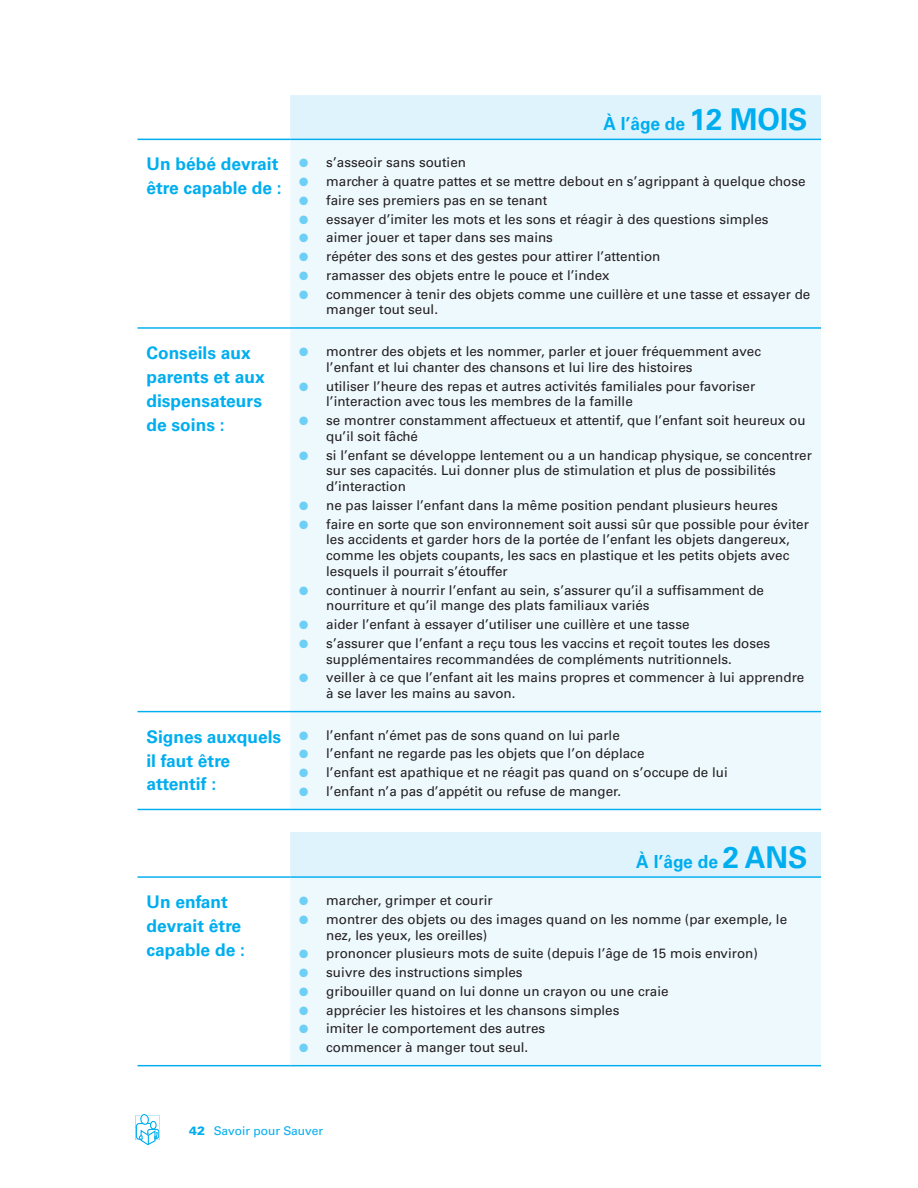
<style>
.page{position:relative;width:918px;height:1188px;background:#fff}
.page>*{position:absolute;margin:0;border:0;box-sizing:border-box;transform-origin:0 0}
.t1{font:700 18px "Univers";color:#00aeef}
.t2{font:700 17.55px/23.9px "Univers";color:#00aeef}
.t3{font:13.5px/15.8px "Univers";color:#231f20}
.t4{font:12px "Univers";color:#00aeef}
.s1{font-size:30px}
.s2{color:#6dcff6}
.s3{font-weight:900}
</style>
<div class="page">
<svg style="left:135px;top:1114px;width:25px;height:32px"></svg>
<div style="left:290px;top:95px;width:531px;height:44px;background:#dff3fd"></div>
<svg style="left:290px;top:140px;width:531px;height:925px;background:#edf8fd"></svg>
<hr style="left:137px;top:139px;width:153px;height:1px;background:#00aeef">
<hr style="left:290px;top:139px;width:531px;height:1px;background:#00aeef">
<hr style="left:137px;top:327px;width:684px;height:2px;background:#00aeef">
<hr style="left:137px;top:711px;width:684px;height:1px;background:#00aeef">
<hr style="left:137px;top:809px;width:684px;height:1px;background:#00aeef">
<hr style="left:137px;top:876px;width:153px;height:2px;background:#00aeef">
<hr style="left:137px;top:1065px;width:153px;height:1px;background:#00aeef">
<hr style="left:290px;top:876px;width:531px;height:2px;background:#00aeef">
<hr style="left:290px;top:1065px;width:531px;height:1px;background:#00aeef">
<h1 class="t1" style="left:603px;top:117px;width:206px">À l’âge de <span class="s1">12 MOIS</span></h1>
<p class="t2" style="left:146px;top:154px;width:137px">Un bébé devrait être capable de :</p>
<p class="t3" style="left:299px;top:156px;width:168px"><span class="s2">●</span> s’asseoir sans soutien</p>
<p class="t3" style="left:299px;top:175px;width:508px"><span class="s2">●</span> marcher à quatre pattes et se mettre debout en s’agrippant à quelque chose</p>
<p class="t3" style="left:299px;top:194px;width:250px"><span class="s2">●</span> faire ses premiers pas en se tenant</p>
<p class="t3" style="left:299px;top:212px;width:471px"><span class="s2">●</span> essayer d’imiter les mots et les sons et réagir à des questions simples</p>
<p class="t3" style="left:299px;top:231px;width:255px"><span class="s2">●</span> aimer jouer et taper dans ses mains</p>
<p class="t3" style="left:299px;top:250px;width:363px"><span class="s2">●</span> répéter des sons et des gestes pour attirer l’attention</p>
<p class="t3" style="left:299px;top:269px;width:312px"><span class="s2">●</span> ramasser des objets entre le pouce et l’index</p>
<p class="t3" style="left:326px;top:287px;width:486px;text-indent:-27px"><span class="s2">●</span> commencer à tenir des objets comme une cuillère et une tasse et essayer de manger tout seul.</p>
<p class="t2" style="left:146px;top:343px;width:120px">Conseils aux parents et aux dispensateurs de soins :</p>
<p class="t3" style="left:326px;top:345px;width:436px;text-indent:-27px"><span class="s2">●</span> montrer des objets et les nommer, parler et jouer fréquemment avec l’enfant et lui chanter des chansons et lui lire des histoires</p>
<p class="t3" style="left:326px;top:379px;width:430px;text-indent:-27px"><span class="s2">●</span> utiliser l’heure des repas et autres activités familiales pour favoriser l’interaction avec tous les membres de la famille</p>
<p class="t3" style="left:326px;top:414px;width:481px;text-indent:-27px"><span class="s2">●</span> se montrer constamment affectueux et attentif, que l’enfant soit heureux ou qu’il soit fâché</p>
<p class="t3" style="left:326px;top:448px;width:487px;text-indent:-27px"><span class="s2">●</span> si l’enfant se développe lentement ou a un handicap physique, se concentrer sur ses capacités. Lui donner plus de stimulation et plus de possibilités d’interaction</p>
<p class="t3" style="left:299px;top:498px;width:480px"><span class="s2">●</span> ne pas laisser l’enfant dans la même position pendant plusieurs heures</p>
<p class="t3" style="left:326px;top:517px;width:484px;text-indent:-27px"><span class="s2">●</span> faire en sorte que son environnement soit aussi sûr que possible pour éviter les accidents et garder hors de la portée de l’enfant les objets dangereux, comme les objets coupants, les sacs en plastique et les petits objets avec lesquels il pourrait s’étouffer</p>
<p class="t3" style="left:326px;top:583px;width:439px;text-indent:-27px"><span class="s2">●</span> continuer à nourrir l’enfant au sein, s’assurer qu’il a suffisamment de nourriture et qu’il mange des plats familiaux variés</p>
<p class="t3" style="left:299px;top:618px;width:392px"><span class="s2">●</span> aider l’enfant à essayer d’utiliser une cuillère et une tasse</p>
<p class="t3" style="left:326px;top:636px;width:446px;text-indent:-27px"><span class="s2">●</span> s’assurer que l’enfant a reçu tous les vaccins et reçoit toutes les doses supplémentaires recommandées de compléments nutritionnels.</p>
<p class="t3" style="left:326px;top:671px;width:480px;text-indent:-27px"><span class="s2">●</span> veiller à ce que l’enfant ait les mains propres et commencer à lui apprendre à se laver les mains au savon.</p>
<p class="t2" style="left:146px;top:726px;width:136px">Signes auxquels il faut être attentif :</p>
<p class="t3" style="left:299px;top:728px;width:322px"><span class="s2">●</span> l’enfant n’émet pas de sons quand on lui parle</p>
<p class="t3" style="left:299px;top:747px;width:347px"><span class="s2">●</span> l’enfant ne regarde pas les objets que l’on déplace</p>
<p class="t3" style="left:299px;top:766px;width:430px"><span class="s2">●</span> l’enfant est apathique et ne réagit pas quand on s’occupe de lui</p>
<p class="t3" style="left:299px;top:785px;width:324px"><span class="s2">●</span> l’enfant n’a pas d’appétit ou refuse de manger.</p>
<h1 class="t1" style="left:636px;top:855px;width:173px">À l’âge de <span class="s1">2 ANS</span></h1>
<p class="t2" style="left:146px;top:892px;width:100px">Un enfant devrait être capable de :</p>
<p class="t3" style="left:299px;top:894px;width:195px"><span class="s2">●</span> marcher, grimper et courir</p>
<p class="t3" style="left:326px;top:912px;width:462px;text-indent:-27px"><span class="s2">●</span> montrer des objets ou des images quand on les nomme (par exemple, le nez, les yeux, les oreilles)</p>
<p class="t3" style="left:299px;top:947px;width:460px"><span class="s2">●</span> prononcer plusieurs mots de suite (depuis l’âge de 15 mois environ)</p>
<p class="t3" style="left:299px;top:966px;width:225px"><span class="s2">●</span> suivre des instructions simples</p>
<p class="t3" style="left:299px;top:984px;width:371px"><span class="s2">●</span> gribouiller quand on lui donne un crayon ou une craie</p>
<p class="t3" style="left:299px;top:1003px;width:322px"><span class="s2">●</span> apprécier les histoires et les chansons simples</p>
<p class="t3" style="left:299px;top:1022px;width:247px"><span class="s2">●</span> imiter le comportement des autres</p>
<p class="t3" style="left:299px;top:1041px;width:231px"><span class="s2">●</span> commencer à manger tout seul.</p>
<p class="t4" style="left:189px;top:1126px;width:136px"><span class="s3">42</span> Savoir pour Sauver</p>
</div>
